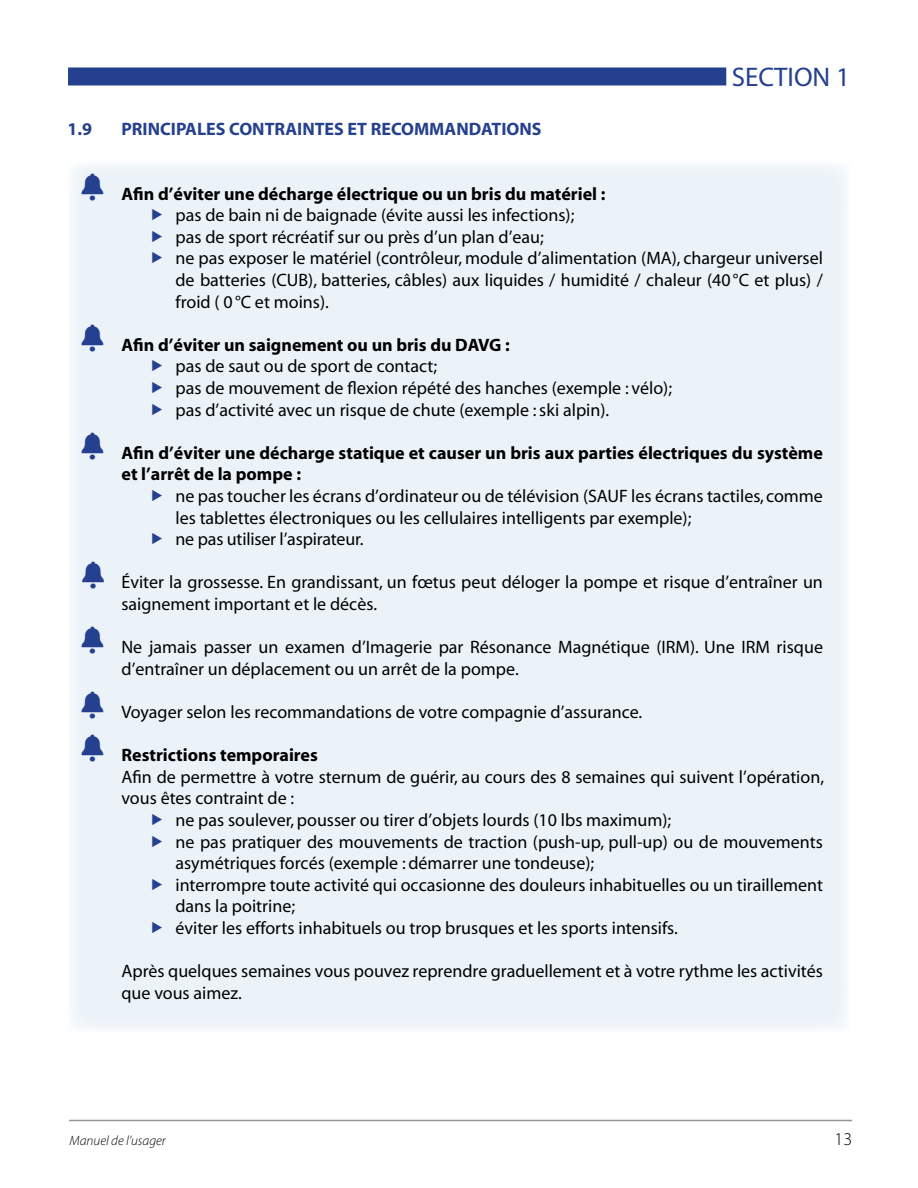
<style>
.page{position:relative;width:918px;height:1188px;background:#fff}
.page>*{position:absolute;margin:0;border:0;box-sizing:border-box;transform-origin:0 0}
.t1{font:27px "Myriad";color:#25408f}
.t2{font:18px/21.6px "Myriad";color:#000}
.t3{font:700 18px/21.6px "Myriad";color:#000}
.t4{font:700 18px "Myriad";color:#25408f}
.t5{font:300 18px "Myriad Pro";color:#000}
.t6{font:italic 300 13.5px "Myriad Pro";color:#000}
</style>
<div class="page">
<hr style="left:69px;top:1120px;width:783px;height:1px;background:#939598">
<div style="left:68px;top:67px;width:658px;height:18px;background:#25408f"></div>
<div style="left:68px;top:161px;width:782px;height:871px;background:#ecf3f8"></div>
<p class="t4" style="left:68px;top:119px;width:26px">1.9</p>
<p class="t4" style="left:122px;top:119px;width:422px">PRINCIPALES CONTRAINTES ET RECOMMANDATIONS</p>
<h1 class="t1" style="left:732px;top:64px;width:120px">SECTION 1</h1>
<p class="t3" style="left:122px;top:183px;width:485px">Afin d’éviter une décharge électrique ou un bris du matériel :</p>
<p class="t2" style="left:176px;top:205px;width:649px">pas de bain ni de baignade (évite aussi les infections);<br>pas de sport récréatif sur ou près d’un plan d’eau;<br>ne pas exposer le matériel (contrôleur, module d’alimentation (MA), chargeur universel de batteries (CUB), batteries, câbles) aux liquides / humidité / chaleur (40°C et plus) / froid ( 0°C et moins).</p>
<p class="t3" style="left:122px;top:335px;width:390px">Afin d’éviter un saignement ou un bris du DAVG :</p>
<p class="t2" style="left:176px;top:356px;width:498px">pas de saut ou de sport de contact;<br>pas de mouvement de flexion répété des hanches (exemple : vélo); pas d’activité avec un risque de chute (exemple : ski alpin).</p>
<p class="t3" style="left:122px;top:443px;width:703px">Afin d’éviter une décharge statique et causer un bris aux parties électriques du système et l’arrêt de la pompe :</p>
<p class="t2" style="left:176px;top:486px;width:649px">ne pas toucher les écrans d’ordinateur ou de télévision (SAUF les écrans tactiles, comme les tablettes électroniques ou les cellulaires intelligents par exemple);<br>ne pas utiliser l’aspirateur.</p>
<p class="t2" style="left:122px;top:572px;width:703px">Éviter la grossesse. En grandissant, un fœtus peut déloger la pompe et risque d’entraîner un saignement important et le décès.</p>
<p class="t2" style="left:122px;top:637px;width:703px">Ne jamais passer un examen d’Imagerie par Résonance Magnétique (IRM). Une IRM risque d’entraîner un déplacement ou un arrêt de la pompe.</p>
<p class="t2" style="left:122px;top:702px;width:522px">Voyager selon les recommandations de votre compagnie d’assurance.</p>
<p class="t3" style="left:122px;top:745px;width:198px">Restrictions temporaires</p>
<p class="t2" style="left:122px;top:767px;width:704px">Afin de permettre à votre sternum de guérir, au cours des 8 semaines qui suivent l’opération,</p>
<p class="t2" style="left:122px;top:788px;width:174px">vous êtes contraint de :</p>
<p class="t2" style="left:176px;top:810px;width:497px">ne pas soulever, pousser ou tirer d’objets lourds (10 lbs maximum);</p>
<p class="t2" style="left:176px;top:831px;width:649px">ne pas pratiquer des mouvements de traction (push-up, pull-up) ou de mouvements</p>
<p class="t2" style="left:176px;top:853px;width:420px">asymétriques forcés (exemple : démarrer une tondeuse);</p>
<p class="t2" style="left:176px;top:875px;width:649px">interrompre toute activité qui occasionne des douleurs inhabituelles ou un tiraillement</p>
<p class="t2" style="left:176px;top:896px;width:121px">dans la poitrine;</p>
<p class="t2" style="left:176px;top:918px;width:504px">éviter les efforts inhabituels ou trop brusques et les sports intensifs.</p>
<p class="t2" style="left:122px;top:961px;width:703px">Après quelques semaines vous pouvez reprendre graduellement et à votre rythme les activités que vous aimez.</p>
<p class="t6" style="left:70px;top:1133px;width:98px">Manuel de l’usager</p>
<p class="t5" style="left:835px;top:1129px;width:19px">13</p>
</div>
